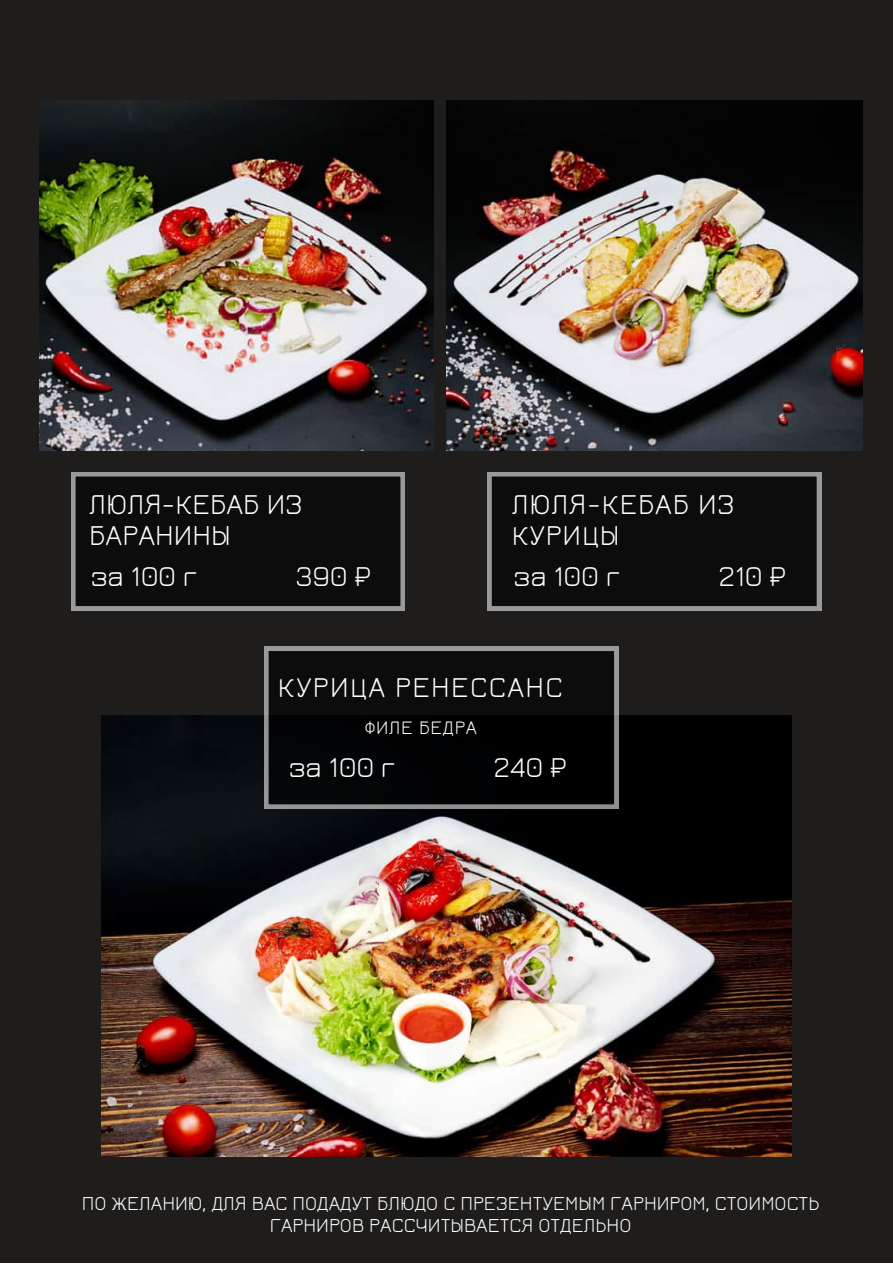
<style>
.page{position:relative;width:893px;height:1264px;background:#fff}
.page>*{position:absolute;margin:0;border:0;box-sizing:border-box;transform-origin:0 0}
.t1{font:29.4px/31.5px "Jura";color:#fff}
.t2{font:29.4px/31.5px "Jura";letter-spacing:.03em;color:#fff}
.t3{font:29.4px "Jura";letter-spacing:.045em;color:#fff}
.t4{font:20.25px/21.3px "Jura";color:#fff;text-align:center}
.t5{font:19.5px "Jura";letter-spacing:.035em;color:#fff}
</style>
<div class="page">
<div style="left:0;top:0;width:892px;height:1262px;background:#1e1d1c"></div>
<svg style="left:71px;top:472px;width:334px;height:138px;background:#191818"></svg>
<svg style="left:487px;top:472px;width:334px;height:138px;background:#191818"></svg>
<img style="left:40px;top:101px;width:393px;height:349px">
<img style="left:446px;top:101px;width:416px;height:349px">
<img style="left:101px;top:715px;width:690px;height:441px">
<svg style="left:264px;top:646px;width:354px;height:162px;background:#111"></svg>
<p class="t1" style="left:89px;top:487px;width:215px">ЛЮЛЯ-КЕБАБ ИЗ<br>БАРАНИНЫ</p>
<p class="t1" style="left:91px;top:559px;width:108px">за 100 г</p>
<p class="t1" style="left:295px;top:559px;width:77px">390 ₽</p>
<p class="t2" style="left:512px;top:487px;width:224px">ЛЮЛЯ-КЕБАБ ИЗ<br>КУРИЦЫ</p>
<p class="t1" style="left:513px;top:559px;width:108px">за 100 г</p>
<p class="t1" style="left:718px;top:559px;width:69px">210 ₽</p>
<p class="t3" style="left:278px;top:669px;width:286px">КУРИЦА РЕНЕССАНС</p>
<p class="t5" style="left:365px;top:714px;width:114px">ФИЛЕ БЕДРА</p>
<p class="t1" style="left:289px;top:750px;width:108px">за 100 г</p>
<p class="t1" style="left:493px;top:750px;width:75px">240 ₽</p>
<p class="t4" style="left:82px;top:1191px;width:739px">ПО ЖЕЛАНИЮ, ДЛЯ ВАС ПОДАДУТ БЛЮДО С ПРЕЗЕНТУЕМЫМ ГАРНИРОМ, СТОИМОСТЬ<br>ГАРНИРОВ РАССЧИТЫВАЕТСЯ ОТДЕЛЬНО</p>
</div>
